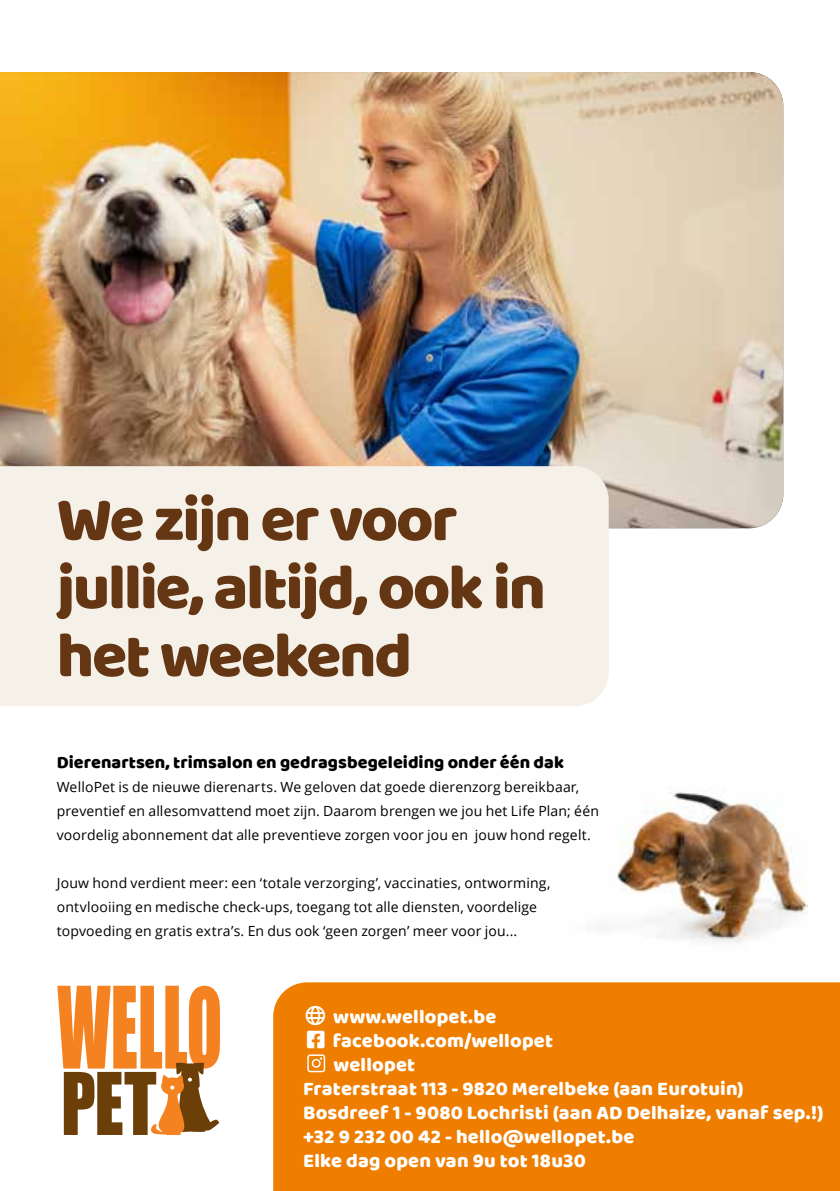
<style>
.page{position:relative;width:840px;height:1191px;background:#fff}
.page>*{position:absolute;margin:0;border:0;box-sizing:border-box;transform-origin:0 0}
.t1{font:64px/68px "Baloo";letter-spacing:-.035em;color:#643613}
.t2{font:20px "Baloo";letter-spacing:.01em;color:#fff}
.t3{font:18px "Baloo";color:#000}
.t4{font:14px/24px "Open Sans";letter-spacing:.01em;color:#000}
</style>
<div class="page">
<img style="left:617px;top:788px;width:190px;height:155px">
<div style="left:273px;top:982px;width:566px;height:209px;background:#ef7d00"></div>
<svg style="left:57px;top:985px;width:163px;height:150px"></svg>
<img style="left:0;top:72px;width:782px;height:456px">
<div style="left:0;top:466px;width:608px;height:240px;background:#f5f1e9"></div>
<svg style="left:307px;top:1054px;width:18px;height:18px"></svg>
<svg style="left:306px;top:1006px;width:19px;height:19px"></svg>
<svg style="left:307px;top:1031px;width:17px;height:17px"></svg>
<h1 class="t1" style="left:57px;top:484px;width:490px">We zijn er voor jullie, altijd, ook in het weekend</h1>
<p class="t3" style="left:57px;top:751px;width:508px">Dierenartsen, trimsalon en gedragsbegeleiding onder één dak</p>
<p class="t4" style="left:57px;top:775px;width:543px">WelloPet is de nieuwe dierenarts. We geloven dat goede dierenzorg bereikbaar, preventief en allesomvattend moet zijn. Daarom brengen we jou het Life Plan; één voordelig abonnement dat alle preventieve zorgen voor jou en jouw hond regelt.</p>
<p class="t4" style="left:57px;top:871px;width:495px">Jouw hond verdient meer: een ‘totale verzorging’, vaccinaties, ontworming, ontvlooiing en medische check-ups, toegang tot alle diensten, voordelige topvoeding en gratis extra’s. En dus ook ‘geen zorgen’ meer voor jou...</p>
<h2 class="t2" style="left:306px;top:1004px;width:192px">●□ www.wellopet.be</h2>
<h2 class="t2" style="left:332px;top:1028px;width:222px">facebook.com/wellopet</h2>
<h2 class="t2" style="left:333px;top:1052px;width:83px">wellopet</h2>
<h2 class="t2" style="left:303px;top:1076px;width:442px">Fraterstraat 113 - 9820 Merelbeke (aan Eurotuin)</h2>
<h2 class="t2" style="left:303px;top:1100px;width:521px">Bosdreef 1 - 9080 Lochristi (aan AD Delhaize, vanaf sep.!)</h2>
<h2 class="t2" style="left:303px;top:1124px;width:332px">+32 9 232 00 42 - hello@wellopet.be</h2>
<h2 class="t2" style="left:303px;top:1148px;width:284px">Elke dag open van 9u tot 18u30</h2>
</div>
